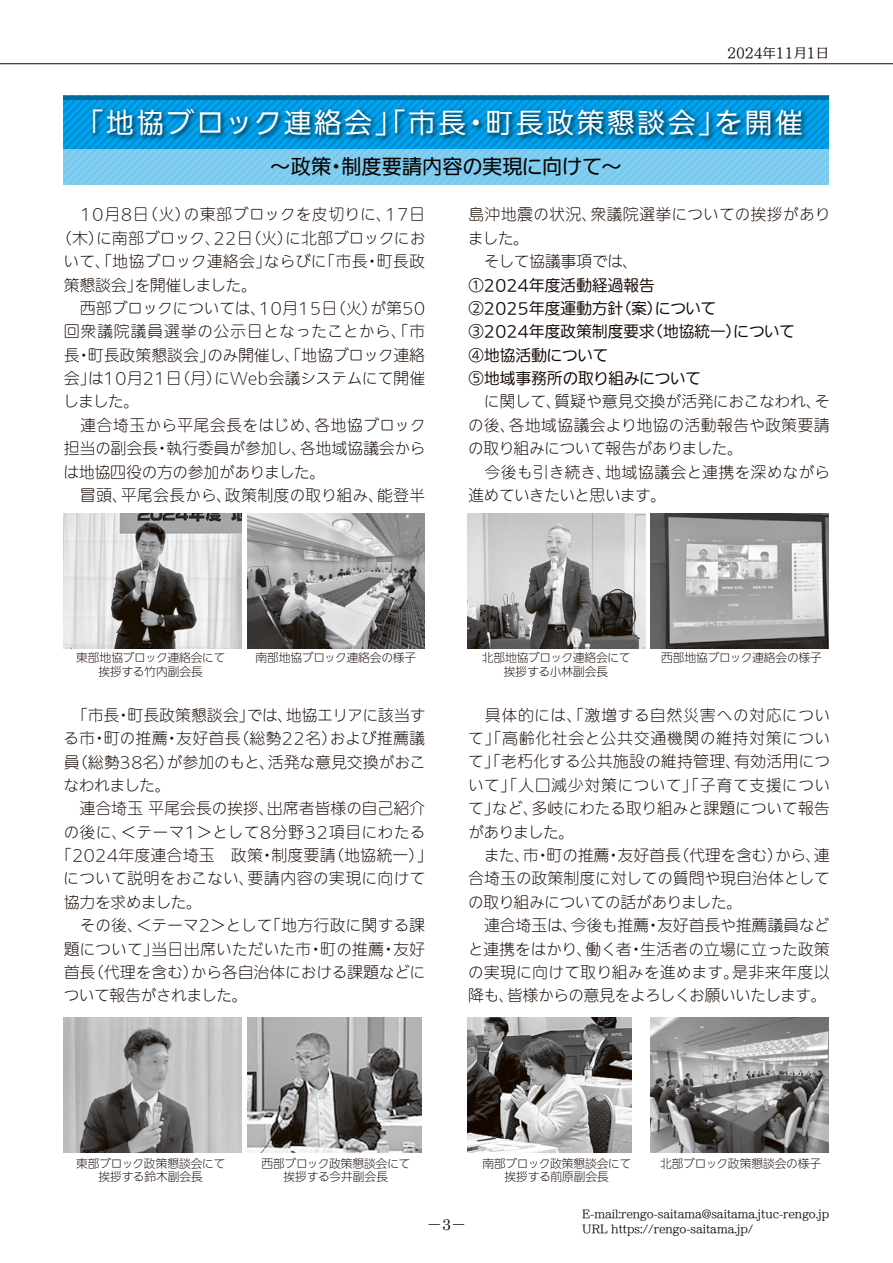
<style>
.page{position:relative;width:893px;height:1263px;background:#fff}
.page>*{position:absolute;margin:0;border:0;box-sizing:border-box;transform-origin:0 0}
.t1{font:100 27.6px "Iwa UD Go Dsp Pro";letter-spacing:.1em;color:#fff}
.t2{font:20.25px "Iwa UD Go Dsp Pro RA";color:#140700}
.t3{font:15.75px "MS Mincho";color:#140700}
.t4{font:300 15.45px/23.4px "Iwa UDR Go Pro";letter-spacing:.03em;color:#140700}
.t5{font:300 15.45px/23.4px "Iwa UDR Go Pro";letter-spacing:.05em;color:#140700}
.t6{font:100 15.45px/23.4px "Iwa UDR Go Pro";letter-spacing:.02em;color:#140700}
.t7{font:300 15.45px/23.4px "Iwa UDR Go Pro";letter-spacing:.06em;color:#140700;text-align:right}
.t8{font:300 15.45px/23.4px "Iwa UDR Go Pro";letter-spacing:-.015em;color:#140700}
.t9{font:300 15.45px "Iwa UDR Go Pro";letter-spacing:.01em;color:#140700}
.t10{font:300 15.45px/23.4px "Iwa UDR Go Pro";letter-spacing:.005em;color:#140700}
.t11{font:300 15.45px/23.4px "Iwa UDR Go Pro";letter-spacing:-.01em;color:#140700}
.t12{font:300 15.45px "Iwa UDR Go Pro";letter-spacing:.065em;color:#140700}
.t13{font:100 13.35px "Iwa UD Min Pro";color:#140700}
.t14{font:300 11.7px/13.8px "Iwa UD Go Dsp Pro";letter-spacing:-.015em;color:#140700;text-align:center}
.t15{font:500 10.65px/14.9px "Iwa UD Min Pro";color:#140700}
.s1{font-family:"Century"}
</style>
<div class="page">
<hr style="left:0;top:63px;width:893px;height:1px;background:#140700">
<svg style="left:64px;top:100px;width:765px;height:49px;background:#009ae3"></svg>
<div style="left:64px;top:149px;width:765px;height:36px;background:linear-gradient(to right,#7fccf0,#7fccf0)"></div>
<hr style="left:64px;top:96px;width:765px;height:4px;background:#00699b">
<img style="left:85px;top:105px;width:727px;height:48px">
<img style="left:64px;top:1017px;width:177px;height:135px">
<img style="left:468px;top:1017px;width:163px;height:135px">
<img style="left:651px;top:1017px;width:178px;height:135px">
<img style="left:247px;top:1017px;width:174px;height:135px">
<img style="left:468px;top:513px;width:177px;height:135px">
<img style="left:247px;top:513px;width:178px;height:135px">
<img style="left:651px;top:513px;width:178px;height:135px">
<img style="left:63px;top:513px;width:178px;height:135px">
<p class="t13" style="left:727px;top:43px;width:103px">2024年11月1日</p>
<h1 class="t1" style="left:76px;top:104px;width:392px">「地協ブロック連絡会」「市長</h1>
<h2 class="t2" style="left:341px;top:152px;width:282px">制度要請内容の実現に向けて~</h2>
<h1 class="t1" style="left:486px;top:104px;width:242px">町長政策懇談会」</h1>
<h1 class="t1" style="left:715px;top:104px;width:90px">を開催</h1>
<h1 class="t1" style="left:462px;top:104px;width:29px">・</h1>
<h2 class="t2" style="left:271px;top:152px;width:62px">～政策</h2>
<h2 class="t2" style="left:326px;top:152px;width:22px">・</h2>
<p class="t5" style="left:184px;top:204px;width:210px">の東部ブロックを皮切りに、</p>
<p class="t4" style="left:64px;top:204px;width:128px">　10月8 （日 火）</p>
<p class="t4" style="left:385px;top:204px;width:41px">17日</p>
<p class="t4" style="left:96px;top:227px;width:126px">に南部ブロック、</p>
<p class="t9" style="left:286px;top:227px;width:141px">に北部ブロックにお</p>
<p class="t4" style="left:56px;top:227px;width:49px">（木）</p>
<p class="t4" style="left:214px;top:227px;width:81px">22 （日火）</p>
<p class="t4" style="left:135px;top:250px;width:138px;text-indent:-71px">いて、「地協ブロック連絡会」を開催しました。</p>
<p class="t4" style="left:264px;top:250px;width:64px">ならびに</p>
<p class="t4" style="left:320px;top:250px;width:49px">「市長</p>
<p class="t4" style="left:377px;top:250px;width:49px">町長政</p>
<p class="t4" style="left:365px;top:250px;width:17px">・</p>
<p class="t4" style="left:64px;top:274px;width:80px">策懇談会」</p>
<p class="t9" style="left:64px;top:297px;width:204px">　西部ブロックについては、</p>
<p class="t12" style="left:64px;top:321px;width:363px">回衆議院議員選挙の公示日となったことから、「市</p>
<p class="t10" style="left:207px;top:344px;width:219px">のみ開催し、「地協ブロック連絡</p>
<p class="t4" style="left:370px;top:297px;width:56px">が第50</p>
<p class="t4" style="left:259px;top:297px;width:120px">10月15 （日火）</p>
<p class="t4" style="left:88px;top:344px;width:128px">町長政策懇談会」</p>
<p class="t4" style="left:64px;top:344px;width:17px">長</p>
<p class="t4" style="left:76px;top:344px;width:17px">・</p>
<p class="t4" style="left:215px;top:367px;width:212px">にWeb会議システムにて開催</p>
<p class="t4" style="left:63px;top:367px;width:160px">会は」 10月21 （日月）しました。</p>
<p class="t4" style="left:315px;top:414px;width:112px">各地協ブロック</p>
<p class="t4" style="left:300px;top:414px;width:127px;text-indent:-236px">　連合埼玉から平尾会長をはじめ、<br>各地域協議会から</p>
<p class="t4" style="left:166px;top:437px;width:142px">執行委員が参加し、</p>
<p class="t10" style="left:64px;top:437px;width:263px">担当の副会長<br>は地協四役の方の参加がありました。</p>
<p class="t4" style="left:155px;top:437px;width:17px">・</p>
<p class="t4" style="left:377px;top:484px;width:49px">能登半</p>
<p class="t4" style="left:225px;top:484px;width:160px">政策制度の取り組み、</p>
<p class="t4" style="left:121px;top:484px;width:113px">平尾会長から、</p>
<p class="t4" style="left:64px;top:484px;width:65px">　冒頭、</p>
<p class="t4" style="left:591px;top:204px;width:241px">衆議院選挙についての挨拶があり</p>
<p class="t4" style="left:468px;top:204px;width:172px">島沖地震の状況、<br>ました。<br>　そして協議事項では、</p>
<p class="t6" style="left:468px;top:274px;width:188px">①2024年度活動経過報告</p>
<p class="t6" style="left:468px;top:297px;width:156px">②2025年度運動方針</p>
<p class="t6" style="left:616px;top:297px;width:48px">（案）</p>
<p class="t6" style="left:655px;top:297px;width:63px">について</p>
<p class="t6" style="left:468px;top:320px;width:234px">③2024年度政策制度要求<br>④地協活動について<br>⑤地域事務所の取り組みについて</p>
<p class="t4" style="left:555px;top:391px;width:277px">質疑や意見交換が活発におこなわれそ、</p>
<p class="t6" style="left:647px;top:320px;width:96px">（地協統一）</p>
<p class="t6" style="left:734px;top:320px;width:63px">について</p>
<p class="t5" style="left:509px;top:391px;width:322px;text-indent:-40px">　に関して、<br>各地域協議会より地協の活動報告や政策要請</p>
<p class="t4" style="left:468px;top:414px;width:49px">の後、</p>
<p class="t8" style="left:468px;top:437px;width:276px">の取り組みについて報告がありました。</p>
<p class="t4" style="left:605px;top:461px;width:226px">地域協議会と連携を深めながら</p>
<p class="t8" style="left:468px;top:461px;width:199px">　今後も引き続き、<br>進めていきたいと思います。</p>
<p class="t14" style="left:76px;top:652px;width:150px">東部地協ブロック連絡会にて挨拶する竹内副会長</p>
<p class="t14" style="left:482px;top:652px;width:150px">北部地協ブロック連絡会にて</p>
<p class="t14" style="left:255px;top:652px;width:162px">南部地協ブロック連絡会の様子</p>
<p class="t14" style="left:504px;top:665px;width:106px">挨拶する小林副会長</p>
<p class="t14" style="left:661px;top:652px;width:162px">西部地協ブロック連絡会の様子</p>
<p class="t4" style="left:128px;top:704px;width:128px">町長政策懇談会」</p>
<p class="t9" style="left:286px;top:704px;width:141px">地協エリアに該当す</p>
<p class="t4" style="left:64px;top:704px;width:57px">　「市長</p>
<p class="t4" style="left:247px;top:704px;width:48px">では、</p>
<p class="t4" style="left:116px;top:704px;width:17px">・</p>
<p class="t4" style="left:330px;top:727px;width:97px">および推薦議</p>
<p class="t4" style="left:104px;top:727px;width:65px">町の推薦</p>
<p class="t4" style="left:177px;top:727px;width:65px">友好首長</p>
<p class="t4" style="left:234px;top:727px;width:105px">（総勢22名）</p>
<p class="t4" style="left:64px;top:727px;width:33px">る市</p>
<p class="t4" style="left:92px;top:727px;width:17px">・</p>
<p class="t4" style="left:164px;top:727px;width:17px">・</p>
<p class="t4" style="left:167px;top:751px;width:110px">が参加のもと、</p>
<p class="t4" style="left:268px;top:751px;width:159px">活発な意見交換がおこ</p>
<p class="t4" style="left:64px;top:751px;width:112px">（員総勢38名）なわれました。</p>
<p class="t4" style="left:64px;top:797px;width:212px">　連合埼玉平尾会長の挨拶、</p>
<p class="t5" style="left:64px;top:821px;width:363px">の後に、＜テーマ1＞として8分野32項目にわたる</p>
<p class="t4" style="left:328px;top:844px;width:106px">（地協統一「(</p>
<p class="t4" style="left:267px;top:797px;width:159px">出席者皆様の自己紹介</p>
<p class="t4" style="left:248px;top:844px;width:179px;text-indent:-192px">「2024年度連合埼玉　政策<br>要請内容の実現に向けて</p>
<p class="t4" style="left:272px;top:844px;width:65px">制度要請</p>
<p class="t4" style="left:260px;top:844px;width:17px">・</p>
<p class="t4" style="left:64px;top:867px;width:192px">について説明をおこない、協力を求めました。</p>
<p class="t4" style="left:265px;top:914px;width:161px">「地方行政に関する課</p>
<p class="t4" style="left:64px;top:914px;width:210px">　その後、＜テーマ2＞として</p>
<p class="t7" style="left:468px;top:704px;width:363px">　具体的には、「激増する自然災害への対応について」「高齢化社会と公共交通機関の維持対策につい有効活用につ</p>
<p class="t5" style="left:468px;top:751px;width:275px">て」「老朽化する公共施設の維持管理、</p>
<p class="t7" style="left:468px;top:774px;width:363px">いて」「人口減少対策について」「子育て支援につい</p>
<p class="t4" style="left:532px;top:797px;width:299px">多岐にわたる取り組みと課題について報告</p>
<p class="t4" style="left:492px;top:797px;width:48px">など、</p>
<p class="t4" style="left:468px;top:797px;width:107px">て」<br>がありました。</p>
<p class="t4" style="left:547px;top:844px;width:64px">町の推薦</p>
<p class="t4" style="left:618px;top:844px;width:64px">友好首長</p>
<p class="t4" style="left:775px;top:844px;width:56px">から連、</p>
<p class="t4" style="left:673px;top:844px;width:111px">（代理を含む）</p>
<p class="t4" style="left:468px;top:844px;width:71px">　また市、</p>
<p class="t4" style="left:468px;top:867px;width:363px">合埼玉の政策制度に対しての質問や現自治体として</p>
<p class="t11" style="left:468px;top:891px;width:275px">の取り組みについての話がありました。</p>
<p class="t4" style="left:657px;top:914px;width:174px">友好首長や推薦議員など</p>
<p class="t4" style="left:535px;top:844px;width:17px">・</p>
<p class="t4" style="left:606px;top:844px;width:17px">・</p>
<p class="t4" style="left:571px;top:914px;width:79px">今後も推薦</p>
<p class="t4" style="left:468px;top:914px;width:111px">　連合埼玉は、</p>
<p class="t4" style="left:645px;top:914px;width:17px">・</p>
<p class="t4" style="left:320px;top:938px;width:65px">町の推薦</p>
<p class="t4" style="left:393px;top:938px;width:33px">友好</p>
<p class="t4" style="left:152px;top:938px;width:161px">当日出席いただいた市</p>
<p class="t4" style="left:64px;top:938px;width:96px">題について」</p>
<p class="t4" style="left:308px;top:938px;width:17px">・</p>
<p class="t4" style="left:381px;top:938px;width:17px">・</p>
<p class="t9" style="left:468px;top:938px;width:126px">と連携をはかり、</p>
<p class="t4" style="left:585px;top:938px;width:48px">働く者</p>
<p class="t4" style="left:641px;top:938px;width:190px">生活者の立場に立った政策</p>
<p class="t4" style="left:628px;top:938px;width:17px">・</p>
<p class="t4" style="left:191px;top:961px;width:236px">から各自治体における課題などに</p>
<p class="t4" style="left:88px;top:961px;width:112px">（代理を含む）</p>
<p class="t11" style="left:64px;top:961px;width:185px">首長<br>ついて報告がされました。</p>
<p class="t4" style="left:507px;top:961px;width:321px;text-indent:-39px">の実現に向けて取り組みを進めます。<br>皆様からの意見をよろしくお願いいたします。</p>
<p class="t4" style="left:732px;top:961px;width:99px">是非来年度以</p>
<p class="t4" style="left:468px;top:984px;width:48px">降も、</p>
<p class="t14" style="left:76px;top:1157px;width:150px">東部ブロック政策懇談会にて挨拶する鈴木副会長</p>
<p class="t14" style="left:261px;top:1157px;width:150px">西部ブロック政策懇談会にて挨拶する今井副会長</p>
<p class="t14" style="left:482px;top:1157px;width:150px">南部ブロック政策懇談会にて挨拶する前原副会長</p>
<p class="t14" style="left:660px;top:1157px;width:162px">北部ブロック政策懇談会の様子</p>
<p class="t3" style="left:426px;top:1216px;width:42px">－<span class="s1">3</span>－</p>
<p class="t15" style="left:582px;top:1207px;width:249px">E-mail:rengo-saitama@saitama.jtuc-rengo j p.<br>URL https://rengo-saitama j p. /</p>
</div>
